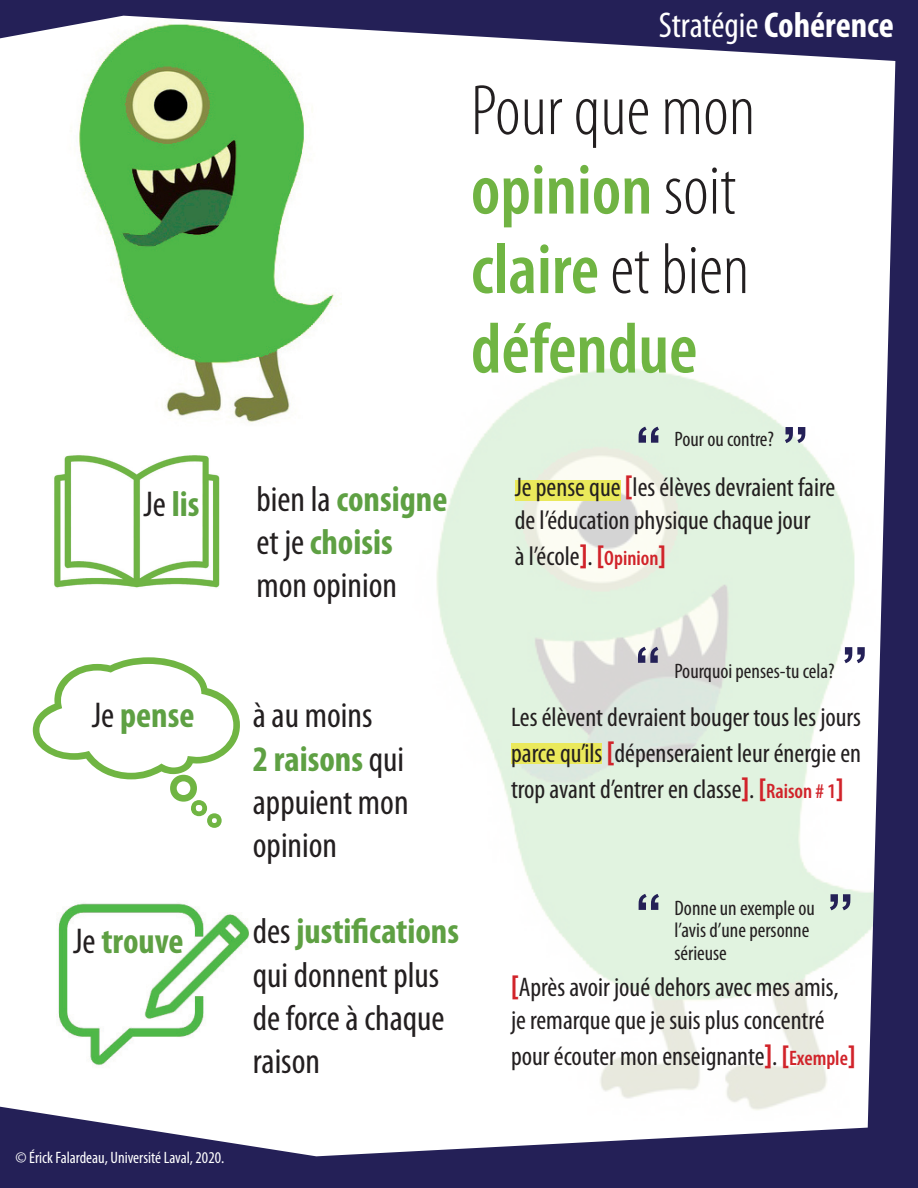
<style>
.page{position:relative;width:918px;height:1188px;background:#fff}
.page>*{position:absolute;margin:0;border:0;box-sizing:border-box;transform-origin:0 0}
.t1{font:300 condensed 72px/79.5px "Myriad Pro";color:#231f20}
.t2{font:700 54px "Arial";color:#242057}
.t3{font:condensed 36px/43.2px "Myriad Pro";color:#231f20}
.t4{font:700 condensed 36px "Myriad Pro";color:#5ea043}
.t5{font:condensed 36px "Myriad Pro";color:#fff}
.t6{font:condensed 27px/36px "Myriad Pro";color:#231f20}
.t7{font:condensed 21px/22.5px "Myriad Pro";color:#231f20}
.t8{font:condensed 16.5px "Myriad Pro";color:#fff}
.s1{font-weight:400;color:#231f20}
.s2{font-weight:700}
.s3{font-weight:600;color:#70b343}
.s4{font-weight:600;color:#70b543}
.s5{font-weight:700;color:#5ea043}
.s6{font-weight:700;font-size:30px;color:#d1232a}
.s7{font-weight:700;font-size:28.5px;color:#d1232a}
.s8{font-weight:600;font-size:21px;color:#d1232a}
</style>
<div class="page">
<svg style="left:33px;top:657px;width:207px;height:171px"></svg>
<img style="left:54px;top:455px;width:166px;height:133px">
<img style="left:436px;top:368px;width:430px;height:739px">
<img style="left:79px;top:62px;width:259px;height:361px">
<svg style="left:866px;top:62px;width:52px;height:1045px;fill:#242057"></svg>
<svg style="left:0;top:0;width:918px;height:62px;fill:#242057"></svg>
<svg style="left:0;top:1107px;width:918px;height:81px;fill:#242057"></svg>
<div style="left:511px;top:743px;width:91px;height:21px;background:#eae95b"></div>
<img style="left:58px;top:903px;width:192px;height:163px">
<div style="left:515px;top:480px;width:106px;height:21px;background:#eae95b"></div>
<h3 class="t4" style="left:143px;top:482px;width:58px"><span class="s1">Je</span> lis</h3>
<h3 class="t4" style="left:92px;top:693px;width:104px"><span class="s1">Je</span> pense</h3>
<h3 class="t4" style="left:73px;top:918px;width:112px"><span class="s1">Je</span> trouve</h3>
<h3 class="t5" style="left:659px;top:3px;width:237px">Stratégie <span class="s2">Cohérence</span></h3>
<h1 class="t1" style="left:471px;top:70px;width:286px">Pour que mon <span class="s3">opinion</span> soit <span class="s4">claire</span> et bien <span class="s4">défendue</span></h1>
<h3 class="t3" style="left:256px;top:477px;width:192px">bien la <span class="s5">consigne </span>et je <span class="s5">choisis </span>mon opinion</h3>
<h3 class="t3" style="left:253px;top:693px;width:157px">à au moins<br><span class="s5">2 raisons</span> qui appuient mon opinion</h3>
<h3 class="t3" style="left:253px;top:909px;width:208px">des <span class="s5">justifications </span>qui donnent plus de force à chaque raison</h3>
<h2 class="t2" style="left:635px;top:416px;width:28px">“</h2>
<h2 class="t2" style="left:782px;top:416px;width:28px">”</h2>
<p class="t6" style="left:515px;top:471px;width:322px;line-height:32.4px">Je pense que <span class="s6">[</span>les élèves devraient faire de l’éducation physique chaque jour</p>
<p class="t6" style="left:515px;top:537px;width:153px">à l’école<span class="s6">]</span>. <span class="s7">[</span><span class="s8">Opinion</span><span class="s7">]</span></p>
<p class="t7" style="left:675px;top:427px;width:101px">Pour ou contre?</p>
<h2 class="t2" style="left:634px;top:637px;width:28px">“</h2>
<h2 class="t2" style="left:842px;top:637px;width:28px">”</h2>
<p class="t7" style="left:674px;top:660px;width:162px">Pourquoi penses-tu cela?</p>
<p class="t6" style="left:511px;top:699px;width:352px;text-align:justify">Les élèvent devraient bouger tous les jours parce qu’ils <span class="s6">[</span>dépenseraient leur énergie en trop avant d’entrer en classe<span class="s6">]</span>. <span class="s7">[</span><span class="s8">Raison # 1</span><span class="s7">]</span></p>
<h2 class="t2" style="left:635px;top:884px;width:28px">“</h2>
<h2 class="t2" style="left:827px;top:884px;width:28px">”</h2>
<p class="t7" style="left:674px;top:896px;width:142px">Donne un exemple ou l’avis d’une personne sérieuse</p>
<p class="t6" style="left:511px;top:971px;width:329px;line-height:32.4px"><span class="s6">[</span>Après avoir joué dehors avec mes amis, je remarque que je suis plus concentré</p>
<p class="t6" style="left:511px;top:1038px;width:346px">pour écouter mon enseignante<span class="s6">]</span>. <span class="s7">[</span><span class="s8">Exemple</span><span class="s7">]</span></p>
<p class="t8" style="left:16px;top:1148px;width:210px">© Érick Falardeau, Université Laval, 2020.</p>
</div>
